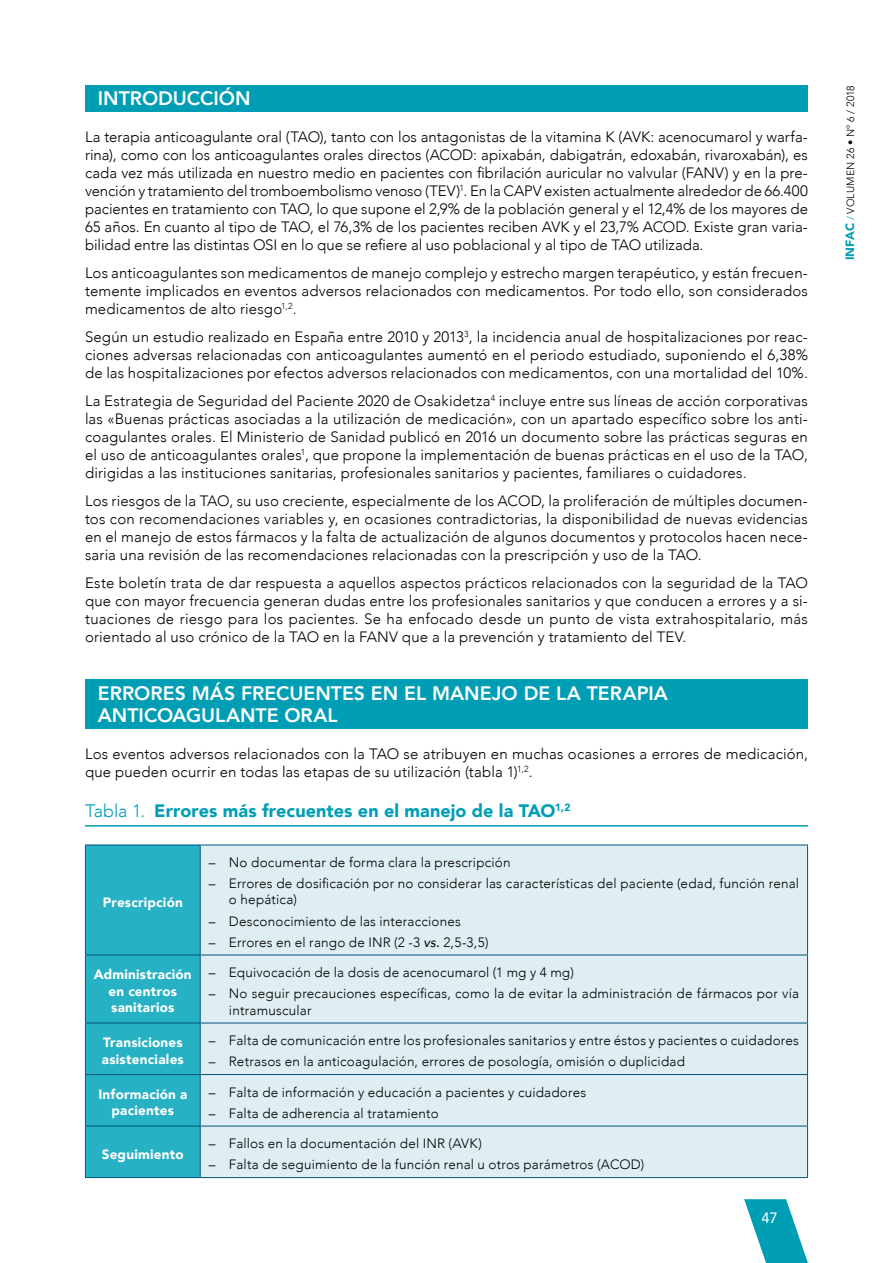
<style>
.page{position:relative;width:893px;height:1263px;background:#fff}
.page>*{position:absolute;margin:0;border:0;box-sizing:border-box;transform-origin:0 0}
.Titulo1{font:800 19.5px/21.5px "Avenir";color:#fff}
.TABLA_titulo{font:900 18px "Avenir";letter-spacing:.005em;color:#009eb5}
.Texto_general{font:300 15px/18px "Avenir";letter-spacing:.01em;color:#000;text-align:justify}
.t1{font:15px "Avenir";color:#fff}
.TABLA_texto{font:300 13.5px/16.5px "Avenir";letter-spacing:.015em;color:#000}
.TABLA_cabecera{font:900 13.5px/16.5px "Avenir";letter-spacing:.015em;color:#fff;text-align:center}
.t2{font:300 10.5px "Avenir";letter-spacing:.015em;color:#000}
.s1{font-weight:300}
.s2{font-weight:400;font-style:italic}
.s3{font-weight:900;font-size:12px;color:#009eb5}
.s4{color:#009eb5}
</style>
<div class="page">
<div style="left:85px;top:85px;width:723px;height:26px;background:#009eb5"></div>
<div style="left:85px;top:679px;width:723px;height:49px;background:#009eb5"></div>
<hr style="left:85px;top:825px;width:723px;height:2px;background:#009eb5">
<div style="left:86px;top:846px;width:114px;height:331px;background:#27b1c4"></div>
<div style="left:201px;top:846px;width:606px;height:331px;background:#dfeef2"></div>
<hr style="left:85px;top:955px;width:115px;height:1px;background:#005679">
<hr style="left:200px;top:955px;width:608px;height:1px;background:#005679">
<hr style="left:85px;top:1023px;width:115px;height:1px;background:#005679">
<hr style="left:200px;top:1023px;width:608px;height:1px;background:#005679">
<hr style="left:85px;top:1074px;width:115px;height:1px;background:#005679">
<hr style="left:200px;top:1074px;width:608px;height:1px;background:#005679">
<hr style="left:85px;top:1126px;width:115px;height:1px;background:#005679">
<hr style="left:200px;top:1126px;width:608px;height:1px;background:#005679">
<hr style="left:85px;top:1177px;width:115px;height:1px;background:#005679">
<hr style="left:200px;top:1177px;width:608px;height:1px;background:#005679">
<hr style="left:200px;top:845px;width:608px;height:1px;background:#005679">
<hr style="left:807px;top:845px;width:1px;height:110px;background:#005679">
<hr style="left:807px;top:955px;width:1px;height:68px;background:#005679">
<hr style="left:807px;top:1023px;width:1px;height:51px;background:#005679">
<hr style="left:807px;top:1075px;width:1px;height:51px;background:#005679">
<hr style="left:807px;top:1126px;width:1px;height:51px;background:#005679">
<hr style="left:85px;top:845px;width:115px;height:1px;background:#005679">
<hr style="left:85px;top:845px;width:1px;height:110px;background:#005679">
<hr style="left:200px;top:845px;width:1px;height:110px;background:#005679">
<hr style="left:85px;top:955px;width:1px;height:68px;background:#005679">
<hr style="left:200px;top:955px;width:1px;height:68px;background:#005679">
<hr style="left:85px;top:1023px;width:1px;height:51px;background:#005679">
<hr style="left:200px;top:1023px;width:1px;height:51px;background:#005679">
<hr style="left:85px;top:1075px;width:1px;height:51px;background:#005679">
<hr style="left:200px;top:1075px;width:1px;height:51px;background:#005679">
<hr style="left:85px;top:1126px;width:1px;height:51px;background:#005679">
<hr style="left:200px;top:1126px;width:1px;height:51px;background:#005679">
<svg style="left:744px;top:1199px;width:64px;height:64px"></svg>
<p class="Titulo1" style="left:98px;top:87px;width:154px">INTRODUCCIÓN</p>
<p class="Texto_general" style="left:85px;top:127px;width:724px">La terapia anticoagulante oral (TAO), tanto con los antagonistas de la vitamina K (AVK: acenocumarol y warfa&shy;rina), como con los anticoagulantes orales directos (ACOD: apixabán, dabigatrán, edoxabán, rivaroxabán), es cada vez más utilizada en nuestro medio en pacientes con fibrilación auricular no valvular (FANV) y en la pre&shy;vención y tratamiento del tromboembolismo venoso (TEV)<sup>1</sup>. En la CAPV existen actualmente alrededor de 66.400 pacientes en tratamiento con TAO, lo que supone el 2,9% de la población general y el 12,4% de los mayores de 65 años. En cuanto al tipo de TAO, el 76,3% de los pacientes reciben AVK y el 23,7% ACOD. Existe gran varia&shy;bilidad entre las distintas OSI en lo que se refiere al uso poblacional y al tipo de TAO utilizada.</p>
<p class="Texto_general" style="left:85px;top:263px;width:724px">Los anticoagulantes son medicamentos de manejo complejo y estrecho margen terapéutico, y están frecuen&shy;temente implicados en eventos adversos relacionados con medicamentos. Por todo ello, son considerados medicamentos de alto riesgo<sup>1,2</sup>.</p>
<p class="Texto_general" style="left:85px;top:327px;width:724px">Según un estudio realizado en España entre 2010 y 2013<sup>3</sup>, la incidencia anual de hospitalizaciones por reac&shy;ciones adversas relacionadas con anticoagulantes aumentó en el periodo estudiado, suponiendo el 6,38% de las hospitalizaciones por efectos adversos relacionados con medicamentos, con una mortalidad del 10%.</p>
<p class="Texto_general" style="left:85px;top:391px;width:724px">La Estrategia de Seguridad del Paciente 2020 de Osakidetza<sup>4</sup> incluye entre sus líneas de acción corporativas las «Buenas prácticas asociadas a la utilización de medicación», con un apartado específico sobre los anti&shy;coagulantes orales. El Ministerio de Sanidad publicó en 2016 un documento sobre las prácticas seguras en el uso de anticoagulantes orales<sup>1</sup>, que propone la implementación de buenas prácticas en el uso de la TAO, dirigidas a las instituciones sanitarias, profesionales sanitarios y pacientes, familiares o cuidadores.</p>
<p class="Texto_general" style="left:85px;top:491px;width:724px">Los riesgos de la TAO, su uso creciente, especialmente de los ACOD, la proliferación de múltiples documen&shy;tos con recomendaciones variables y, en ocasiones contradictorias, la disponibilidad de nuevas evidencias en el manejo de estos fármacos y la falta de actualización de algunos documentos y protocolos hacen nece&shy;saria una revisión de las recomendaciones relacionadas con la prescripción y uso de la TAO.</p>
<p class="Texto_general" style="left:85px;top:573px;width:724px">Este boletín trata de dar respuesta a aquellos aspectos prácticos relacionados con la seguridad de la TAO que con mayor frecuencia generan dudas entre los profesionales sanitarios y que conducen a errores y a si&shy;tuaciones de riesgo para los pacientes. Se ha enfocado desde un punto de vista extrahospitalario, más orientado al uso crónico de la TAO en la FANV que a la prevención y tratamiento del TEV.</p>
<p class="Titulo1" style="left:98px;top:683px;width:572px">ERRORES MÁS FRECUENTES EN EL MANEJO DE LA TERAPIA<br>ANTICOAGULANTE ORAL</p>
<p class="Texto_general" style="left:85px;top:744px;width:724px">Los eventos adversos relacionados con la TAO se atribuyen en muchas ocasiones a errores de medicación, que pueden ocurrir en todas las etapas de su utilización (tabla 1)<sup>1,2</sup>.</p>
<p class="TABLA_titulo" style="left:85px;top:795px;width:487px"><span class="s1">Tabla 1.</span> Errores más frecuentes en el manejo de la TAO<sup>1,2</sup></p>
<p class="TABLA_cabecera" style="left:103px;top:893px;width:82px">Prescripción</p>
<p class="TABLA_texto" style="left:209px;top:854px;width:303px">– No documentar de forma clara la prescripción</p>
<p class="TABLA_texto" style="left:229px;top:875px;width:572px;text-indent:-20px">– Errores de dosificación por no considerar las características del paciente (edad, función renal o hepática)</p>
<p class="TABLA_texto" style="left:209px;top:913px;width:254px">– Desconocimiento de las interacciones</p>
<p class="TABLA_texto" style="left:209px;top:934px;width:281px">– Errores en el rango de INR (2 -3 <span class="s2">vs.</span> 2,5-3,5)</p>
<p class="TABLA_cabecera" style="left:94px;top:966px;width:99px">Administración en centros sanitarios</p>
<p class="TABLA_texto" style="left:209px;top:964px;width:367px">– Equivocación de la dosis de acenocumarol (1 mg y 4 mg)</p>
<p class="TABLA_texto" style="left:229px;top:985px;width:572px;text-indent:-20px">– No seguir precauciones específicas, como la de evitar la administración de fármacos por vía intramuscular</p>
<p class="TABLA_cabecera" style="left:102px;top:1034px;width:83px;text-align:left">Transiciones asistenciales</p>
<p class="TABLA_texto" style="left:209px;top:1032px;width:592px">– Falta de comunicación entre los profesionales sanitarios y entre éstos y pacientes o cuidadores</p>
<p class="TABLA_texto" style="left:209px;top:1053px;width:478px">– Retrasos en la anticoagulación, errores de posología, omisión o duplicidad</p>
<p class="TABLA_cabecera" style="left:98px;top:1085px;width:90px">Información a pacientes</p>
<p class="TABLA_texto" style="left:209px;top:1084px;width:379px">– Falta de información y educación a pacientes y cuidadores</p>
<p class="TABLA_texto" style="left:209px;top:1105px;width:232px">– Falta de adherencia al tratamiento</p>
<p class="TABLA_cabecera" style="left:102px;top:1145px;width:83px">Seguimiento</p>
<p class="TABLA_texto" style="left:209px;top:1135px;width:275px">– Fallos en la documentación del INR (AVK)</p>
<p class="TABLA_texto" style="left:209px;top:1156px;width:437px">– Falta de seguimiento de la función renal u otros parámetros (ACOD)</p>
<p class="t1" style="left:762px;top:1206px;width:18px">47</p>
<p class="t2" style="left:844px;top:260px;width:177px;rotate:-90deg"><span class="s3">INFAC</span> <span class="s4">/</span> VOLUMEN 26 • Nº 6 / 2018</p>
</div>
